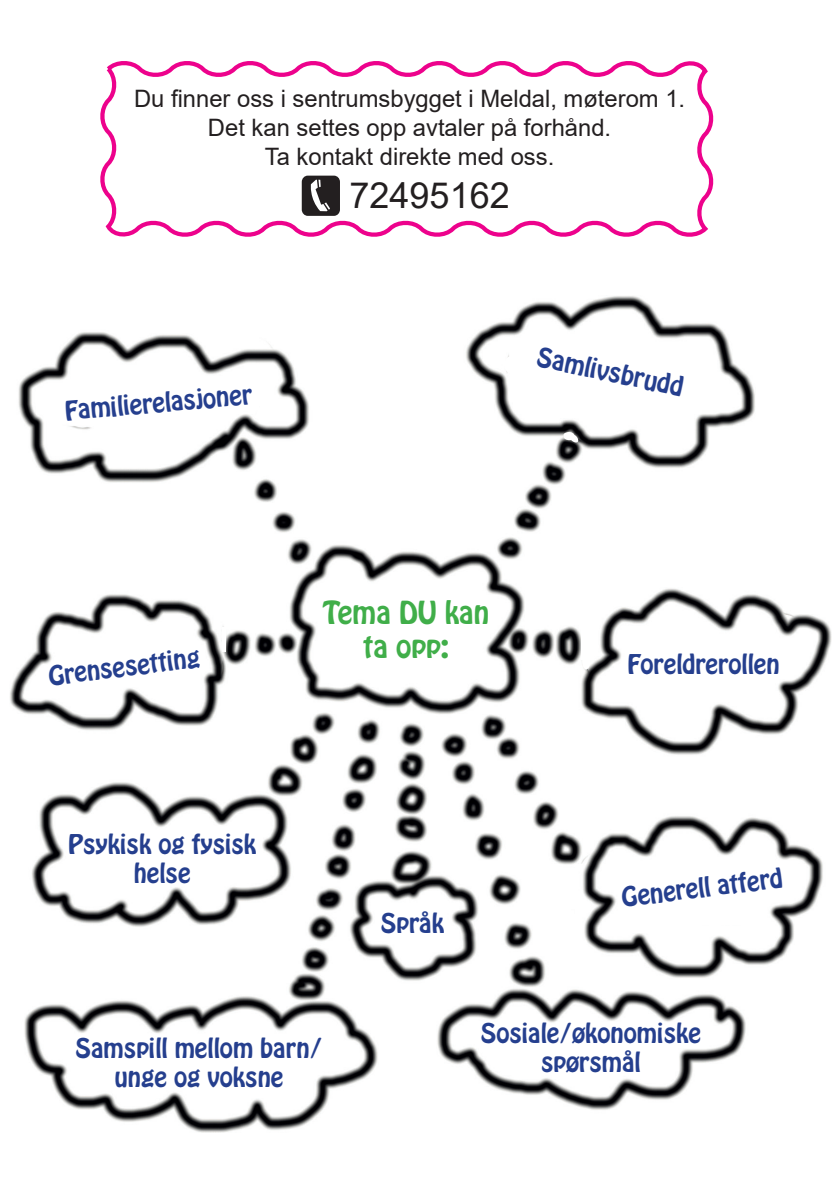
<style>
.page{position:relative;width:840px;height:1191px;background:#fff}
.page>*{position:absolute;margin:0;border:0;box-sizing:border-box;transform-origin:0 0}
.t1{font:36px "Arial";color:#231f20}
.t2{font:28px/33.6px "Hobo Std";color:#40ae49;text-align:center}
.t3{font:24px/28.8px "Hobo Std";color:#253f8e;text-align:center}
.t4{font:24px/28.8px "Arial";color:#231f20;text-align:center}
</style>
<div class="page">
<svg style="left:100px;top:61px;width:614px;height:176px"></svg>
<img style="left:10px;top:296px;width:821px;height:836px">
<div style="left:35px;top:343px;width:18px;height:22px;background:#fff;border-radius:50%"></div>
<div style="left:256px;top:404px;width:16px;height:20px;background:#fff;border-radius:50%"></div>
<div style="left:503px;top:355px;width:23px;height:20px;background:#fff;border-radius:50%"></div>
<div style="left:533px;top:398px;width:19px;height:18px;background:#fff;border-radius:50%"></div>
<div style="left:580px;top:622px;width:13px;height:37px;background:#fff"></div>
<hr style="left:222px;top:627px;width:3px;height:25px;background:#fff">
<div style="left:581px;top:653px;width:8px;height:16px;background:#fff;border-radius:50%"></div>
<div style="left:688px;top:926px;width:59px;height:8px;background:#fff"></div>
<svg style="left:563px;top:432px;width:11px;height:6px"></svg>
<svg style="left:568px;top:433px;width:10px;height:10px"></svg>
<div style="left:563px;top:434px;width:11px;height:6px;background:#fff;border-radius:50%"></div>
<div style="left:301px;top:176px;width:39px;height:40px;background:#231f20;border-radius:6px"></div>
<svg style="left:310px;top:180px;width:20px;height:31px"></svg>
<p class="t4" style="left:134px;top:84px;width:552px">Du finner oss i sentrumsbygget i Meldal, møterom 1.<br>Det kan settes opp avtaler på forhånd.<br>Ta kontakt direkte med oss.</p>
<h1 class="t1" style="left:349px;top:170px;width:162px">72495162</h1>
<p class="t3" style="left:64px;top:397px;width:189px;rotate:-5deg">Familierelasjoner</p>
<p class="t3" style="left:540px;top:342px;width:150px;rotate:12deg">Samlivsbrudd</p>
<p class="t3" style="left:47px;top:662px;width:154px;rotate:-7deg">Grensesetting</p>
<p class="t3" style="left:68px;top:830px;width:189px">Psykisk og fysisk helse</p>
<p class="t2" style="left:323px;top:596px;width:168px">Tema DU kan ta opp:</p>
<p class="t3" style="left:380px;top:909px;width:65px">Språk</p>
<p class="t3" style="left:627px;top:650px;width:154px">Foreldrerollen</p>
<p class="t3" style="left:619px;top:883px;width:163px;rotate:-7deg">Generell atferd</p>
<p class="t3" style="left:76px;top:1034px;width:248px">Samspill mellom barn/ unge og voksne</p>
<p class="t3" style="left:480px;top:1019px;width:222px">Sosiale/økonomiske spørsmål</p>
</div>
